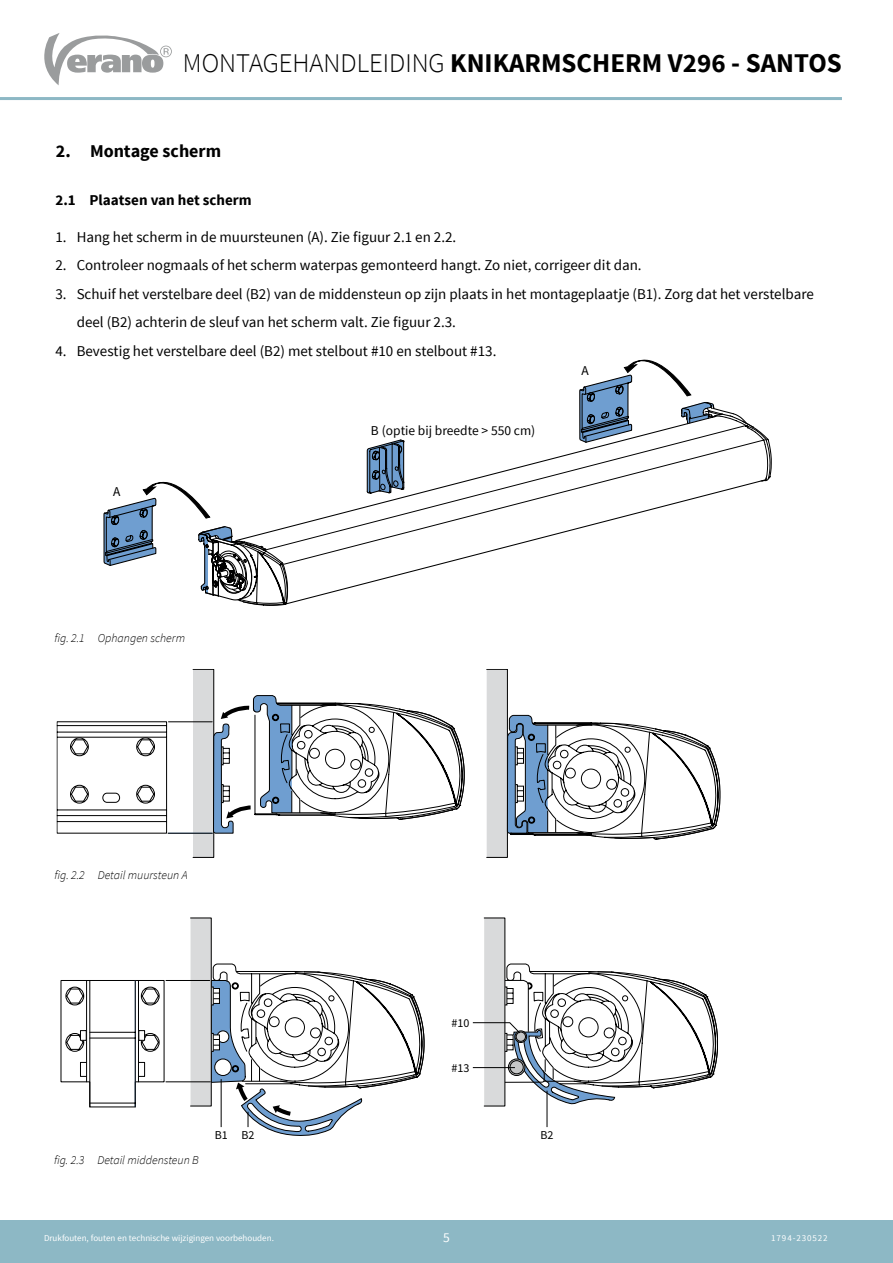
<style>
.page{position:relative;width:893px;height:1263px;background:#fff}
.page>*{position:absolute;margin:0;border:0;box-sizing:border-box;transform-origin:0 0}
.t1{font:700 27px "Source Sans Pro";color:#000}
.t2{font:700 18px "Source Sans Pro";color:#000}
.t3{font:15px/28.5px "Source Sans Pro";color:#000}
.t4{font:700 15px "Source Sans Pro";color:#000}
.t5{font:13.5px "Source Sans Pro";color:#000}
.t6{font:13.5px "Source Sans Pro";color:#fff}
.t7{font:italic 300 12px "Source Sans Pro";color:#000}
.t8{font:12px "Source Sans Pro";color:#000}
.t9{font:9px "Source Sans Pro";color:#fff}
.t10{font:9px "Source Sans Pro";letter-spacing:.1em;color:#fff}
.s1{font-weight:300}
</style>
<div class="page">
<svg style="left:44px;top:33px;width:128px;height:52px"></svg>
<hr style="left:0;top:97px;width:842px;height:3px;background:#8db8c5">
<div style="left:0;top:1220px;width:893px;height:43px;background:#8db8c5"></div>
<svg style="left:579px;top:359px;width:193px;height:121px"></svg>
<svg style="left:103px;top:481px;width:285px;height:125px"></svg>
<svg style="left:217px;top:407px;width:494px;height:171px"></svg>
<div style="left:193px;top:669px;width:21px;height:188px;background:#d9dadb"></div>
<hr style="left:168px;top:721px;width:44px;height:1px;background:#000">
<hr style="left:168px;top:833px;width:44px;height:1px;background:#000">
<div style="left:486px;top:669px;width:22px;height:189px;background:#d9dadb;border:1px solid #000"></div>
<svg style="left:57px;top:721px;width:111px;height:113px"></svg>
<svg style="left:213px;top:695px;width:507px;height:163px"></svg>
<svg style="left:60px;top:980px;width:105px;height:128px"></svg>
<div style="left:80px;top:1030px;width:7px;height:11px;background:#fff;border:1px solid #000"></div>
<div style="left:138px;top:1030px;width:7px;height:11px;background:#fff;border:1px solid #000"></div>
<div style="left:190px;top:917px;width:22px;height:189px;background:#d9dadb"></div>
<hr style="left:166px;top:980px;width:44px;height:1px;background:#000">
<hr style="left:166px;top:1081px;width:44px;height:1px;background:#000">
<svg style="left:210px;top:917px;width:508px;height:219px"></svg>
<hr style="left:236px;top:971px;width:59px;height:1px;background:#000">
<hr style="left:246px;top:1083px;width:46px;height:1px;background:#000">
<h1 class="t1" style="left:183px;top:46px;width:660px"><span class="s1">MONTAGEHANDLEIDING</span> KNIKARMSCHERM V296 - SANTOS</h1>
<p class="t2" style="left:56px;top:139px;width:167px">2. Montage scherm</p>
<p class="t4" style="left:55px;top:190px;width:198px">2.1 Plaatsen van het scherm</p>
<p class="t3" style="left:55px;top:223px;width:402px">1. Hang het scherm in de muursteunen (A). Zie figuur 2.1 en 2.2.</p>
<p class="t3" style="left:55px;top:251px;width:588px">2. Controleer nogmaals of het scherm waterpas gemonteerd hangt. Zo niet, corrigeer dit dan.</p>
<p class="t3" style="left:77px;top:280px;width:739px;text-indent:-21px">3. Schuif het verstelbare deel (B2) van de middensteun op zijn plaats in het montageplaatje (B1). Zorg dat het verstelbare deel (B2) achterin de sleuf van het scherm valt. Zie figuur 2.3.</p>
<p class="t3" style="left:55px;top:337px;width:442px">4. Bevestig het verstelbare deel (B2) met stelbout #10 en stelbout #13.</p>
<p class="t5" style="left:113px;top:483px;width:9px">A</p>
<p class="t7" style="left:54px;top:630px;width:132px">fig. 2.1 Ophangen scherm</p>
<p class="t5" style="left:371px;top:422px;width:166px">B (optie bij breedte &gt; 550 cm)</p>
<p class="t5" style="left:581px;top:362px;width:9px">A</p>
<p class="t7" style="left:54px;top:867px;width:135px">fig. 2.2 Detail muursteun A</p>
<p class="t8" style="left:451px;top:1015px;width:19px">#10</p>
<p class="t8" style="left:451px;top:1060px;width:19px">#13</p>
<p class="t7" style="left:54px;top:1153px;width:147px">fig. 2.3 Detail middensteun B</p>
<p class="t8" style="left:215px;top:1128px;width:41px">B1 B2</p>
<p class="t8" style="left:541px;top:1128px;width:15px">B2</p>
<p class="t9" style="left:44px;top:1233px;width:231px">Drukfouten, fouten en technische wijzigingen voorbehouden.</p>
<p class="t6" style="left:443px;top:1229px;width:8px">5</p>
<p class="t10" style="left:771px;top:1233px;width:58px">1794-230522</p>
</div>
